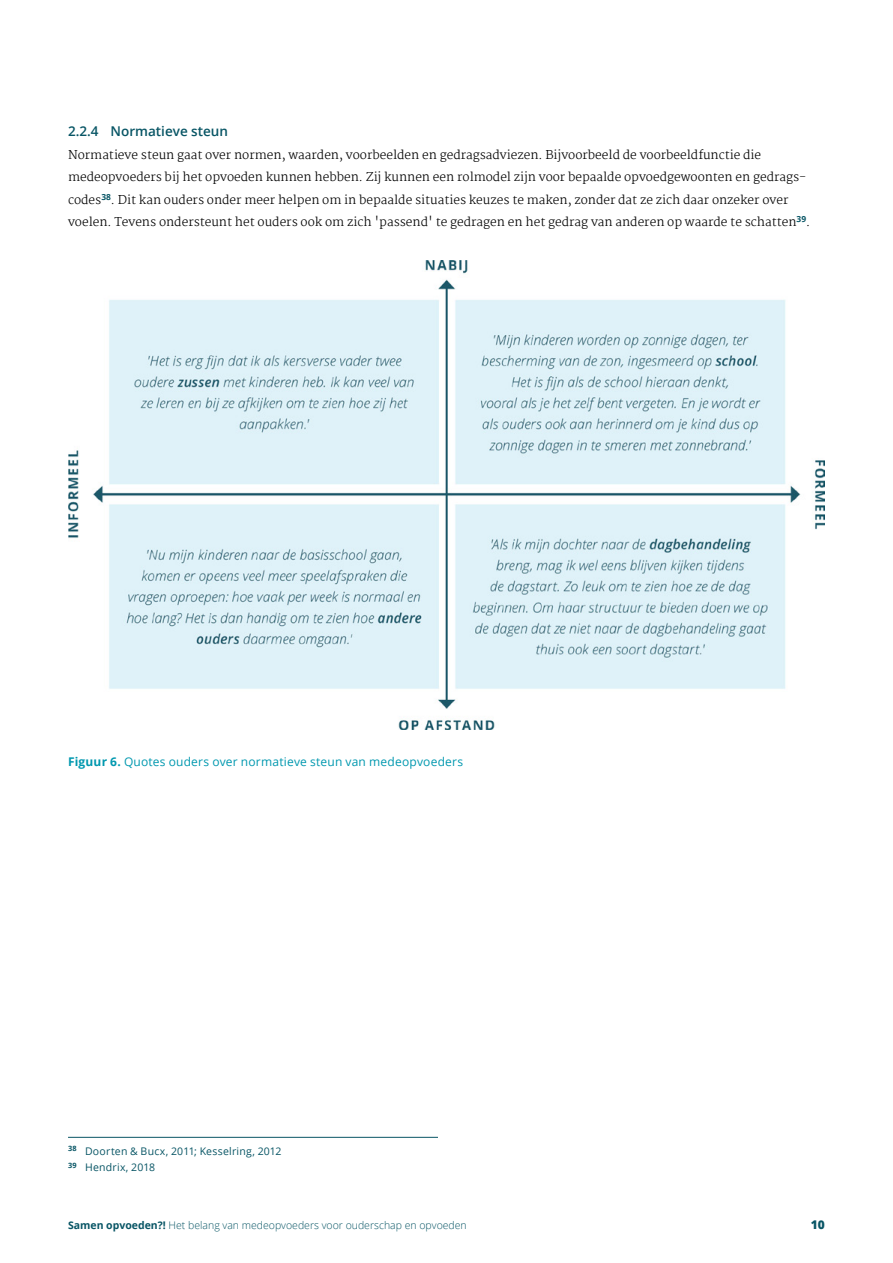
<style>
.page{position:relative;width:893px;height:1263px;background:#fff}
.page>*{position:absolute;margin:0;border:0;box-sizing:border-box;transform-origin:0 0}
.Sub_paragraaf{font:600 13.5px "Open Sans";color:#085565}
.Body_schreef{font:300 12px/22.5px "Martel";color:#000}
.figuurnaam{font:12px "Open Sans";letter-spacing:.015em;color:#0198af}
.t1{font:800 12px "Open Sans";color:#085565}
.t2{font:300 10.5px "Open Sans";color:#085565}
.Voetnoot_met_streep{font:10.5px "Open Sans";letter-spacing:.02em;color:#085565}
.Voetnoot_zonder{font:10.5px "Open Sans";letter-spacing:.02em;color:#085565}
.s1{font-weight:700}
</style>
<div class="page">
<hr style="left:68px;top:1137px;width:370px;height:1px;background:#085565">
<img style="left:68px;top:260px;width:757px;height:470px">
<p class="Sub_paragraaf" style="left:68px;top:122px;width:162px">2.2.4 Normatieve steun</p>
<p class="Body_schreef" style="left:68px;top:143px;width:744px">Normatieve steun gaat over normen, waarden, voorbeelden en gedragsadviezen. Bijvoorbeeld de voorbeeldfunctie die medeopvoeders bij het opvoeden kunnen hebben. Zij kunnen een rolmodel zijn voor bepaalde opvoedgewoonten en gedrags&shy;codes<sup>38</sup>. Dit kan ouders onder meer helpen om in bepaalde situaties keuzes te maken, zonder dat ze zich daar onzeker over voelen. Tevens ondersteunt het ouders ook om zich 'passend' te gedragen en het gedrag van anderen op waarde te schatten<sup>39</sup>.</p>
<p class="figuurnaam" style="left:68px;top:753px;width:397px"><span class="s1">Figuur 6.</span> Quotes ouders over normatieve steun van medeopvoeders</p>
<p class="Voetnoot_met_streep" style="left:68px;top:1144px;width:215px"><sup>38</sup> Doorten &amp; Bucx, 2011; Kesselring, 2012</p>
<p class="Voetnoot_zonder" style="left:68px;top:1160px;width:89px"><sup>39</sup> Hendrix, 2018</p>
<p class="t2" style="left:68px;top:1218px;width:400px"><span class="s1">Samen opvoeden?!</span> Het belang van medeopvoeders voor ouderschap en opvoeden</p>
<p class="t1" style="left:811px;top:1216px;width:16px">10</p>
</div>
